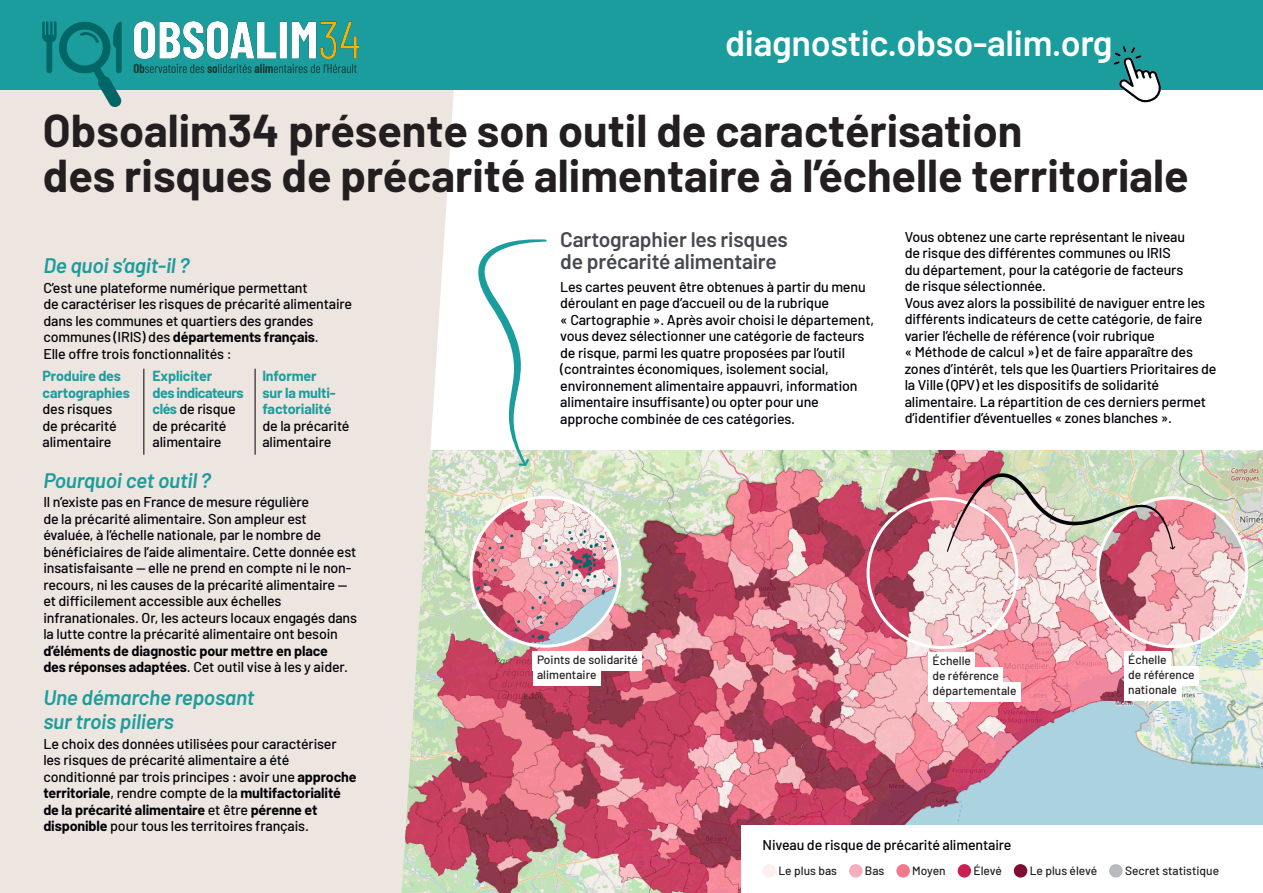
<style>
.page{position:relative;width:1263px;height:893px;background:#fff}
.page>*{position:absolute;margin:0;border:0;box-sizing:border-box;transform-origin:0 0}
.t1{font:700 45px/45px "Barlow";color:#231f20}
.t2{font:600 36px "Barlow";letter-spacing:-.01em;color:#fff}
.t3{font:italic 600 21px/24px "Barlow";letter-spacing:-.01em;color:#1b9d9d}
.t4{font:600 21px/22.5px "Barlow";letter-spacing:-.01em;color:#46484e}
.t5{font:500 14.25px/16.5px "Barlow";letter-spacing:-.01em;color:#000208}
.t6{font:700 14.25px/16.5px "Barlow";letter-spacing:-.01em;color:#000208}
.t7{font:700 14.25px/16.5px "Barlow";letter-spacing:-.01em;color:#1b9d9d}
.t8{font:500 12px/15px "Barlow";color:#231f20}
.s1{font-weight:700}
.s2{font-weight:700;color:#1b9d9d}
.s3{font-weight:500}
</style>
<div class="page">
<img style="left:462px;top:450px;width:801px;height:443px">
<svg style="left:0;top:90px;width:462px;height:803px;background:#ebe2dc"></svg>
<div style="left:0;top:0;width:1263px;height:90px;background:#1b9d9d"></div>
<hr style="left:144px;top:369px;width:1px;height:85px;background:#000208">
<hr style="left:255px;top:369px;width:1px;height:85px;background:#000208">
<div style="left:741px;top:825px;width:522px;height:68px;background:#fff"></div>
<div style="left:928px;top:652px;width:47px;height:19px;background:#fff"></div>
<div style="left:928px;top:667px;width:75px;height:19px;background:#fff"></div>
<div style="left:928px;top:682px;width:93px;height:19px;background:#fff"></div>
<div style="left:533px;top:651px;width:109px;height:19px;background:#fff"></div>
<div style="left:533px;top:666px;width:68px;height:19px;background:#fff"></div>
<div style="left:1124px;top:651px;width:47px;height:19px;background:#fff"></div>
<div style="left:1124px;top:666px;width:75px;height:19px;background:#fff"></div>
<div style="left:1124px;top:681px;width:57px;height:19px;background:#fff"></div>
<img style="left:471px;top:497px;width:149px;height:149px;border-radius:50%">
<div style="left:469px;top:496px;width:152px;height:152px;border:3px solid #fff;border-radius:50%"></div>
<img style="left:1098px;top:498px;width:149px;height:149px;border-radius:50%">
<img style="left:42px;top:21px;width:316px;height:86px">
<div style="left:866px;top:497px;width:152px;height:152px;border:3px solid #fff;border-radius:50%"></div>
<div style="left:762px;top:864px;width:14px;height:14px;background:#fdeef0;border-radius:50%"></div>
<div style="left:849px;top:864px;width:13px;height:14px;background:#f7aebc;border-radius:50%"></div>
<div style="left:896px;top:864px;width:14px;height:14px;background:#f2798d;border-radius:50%"></div>
<div style="left:958px;top:864px;width:13px;height:14px;background:#ca2152;border-radius:50%"></div>
<div style="left:1014px;top:864px;width:13px;height:14px;background:#7e0c33;border-radius:50%"></div>
<div style="left:1109px;top:864px;width:13px;height:14px;background:#b9babd;border-radius:50%"></div>
<svg style="left:1113px;top:46px;width:48px;height:57px"></svg>
<svg style="left:476px;top:239px;width:71px;height:228px"></svg>
<img style="left:947px;top:469px;width:229px;height:83px">
<h2 class="t2" style="left:725px;top:20px;width:389px">diagnostic.obso-alim.org</h2>
<h1 class="t1" style="left:43px;top:106px;width:1147px">Obsoalim34 présente son outil de caractérisation<br>des risques de précarité alimentaire à l’échelle territoriale</h1>
<h3 class="t4" style="left:560px;top:227px;width:229px">Cartographier les risques de précarité alimentaire</h3>
<p class="t5" style="left:560px;top:278px;width:315px">Les cartes peuvent être obtenues à partir du menu déroulant en page d’accueil ou de la rubrique<br>« Cartographie ». Après avoir choisi le département, vous devez sélectionner une catégorie de facteurs de risque, parmi les quatre proposées par l’outil (contraintes économiques, isolement social, environnement alimentaire appauvri, information alimentaire insuffisante) ou opter pour une approche combinée de ces catégories.</p>
<p class="t5" style="left:905px;top:228px;width:313px">Vous obtenez une carte représentant le niveau<br>de risque des différentes communes ou IRIS<br>du département, pour la catégorie de facteurs<br>de risque sélectionnée.<br>Vous avez alors la possibilité de naviguer entre les différents indicateurs de cette catégorie, de faire varier l’échelle de référence (voir rubrique<br>« Méthode de calcul ») et de faire apparaître des zones d’intérêt, tels que les Quartiers Prioritaires de la Ville (QPV) et les dispositifs de solidarité alimentaire. La répartition de ces derniers permet d’identifier d’éventuelles « zones blanches ».</p>
<h3 class="t3" style="left:43px;top:253px;width:148px">De quoi s’agit-il ?</h3>
<p class="t5" style="left:43px;top:279px;width:310px">C’est une plateforme numérique permettant<br>de caractériser les risques de précarité alimentaire dans les communes et quartiers des grandes communes (IRIS) des <span class="s1">départements français</span>.<br>Elle offre trois fonctionnalités :</p>
<p class="t7" style="left:43px;top:367px;width:89px">Produire des cartographies</p>
<p class="t5" style="left:43px;top:400px;width:76px">des risques de précarité alimentaire</p>
<p class="t5" style="left:152px;top:367px;width:93px"><span class="s2">Expliciter<br>des indicateurs clés</span> de risque de précarité alimentaire</p>
<p class="t7" style="left:262px;top:367px;width:75px">Informer sur la multi&shy;factorialité</p>
<p class="t5" style="left:262px;top:417px;width:89px">de la précarité alimentaire</p>
<h3 class="t3" style="left:43px;top:467px;width:169px">Pourquoi cet outil ?</h3>
<p class="t5" style="left:43px;top:493px;width:315px">Il n’existe pas en France de mesure régulière<br>de la précarité alimentaire. Son ampleur est évaluée, à l’échelle nationale, par le nombre de bénéficiaires de l’aide alimentaire. Cette donnée est insatisfaisante — elle ne prend en compte ni le non&shy;recours, ni les causes de la précarité alimentaire — et difficilement accessible aux échelles infranationales. Or, les acteurs locaux engagés dans la lutte contre la précarité alimentaire ont besoin</p>
<p class="t6" style="left:43px;top:642px;width:306px">d’éléments de diagnostic pour mettre en place des réponses adaptées<span class="s3">. Cet outil vise à les y aider.</span></p>
<h3 class="t3" style="left:43px;top:685px;width:213px">Une démarche reposant sur trois piliers</h3>
<p class="t5" style="left:43px;top:735px;width:315px">Le choix des données utilisées pour caractériser les risques de précarité alimentaire a été conditionné par trois principes : avoir une <span class="s1">approche territoriale</span>, rendre compte de la <span class="s1">multifactorialité de la précarité alimentaire</span> et être <span class="s1">pérenne et disponible</span> pour tous les territoires français.</p>
<p class="t8" style="left:537px;top:651px;width:102px">Points de solidarité alimentaire</p>
<p class="t8" style="left:1128px;top:652px;width:68px">Échelle<br>de référence nationale</p>
<p class="t8" style="left:932px;top:652px;width:85px">Échelle<br>de référence départementale</p>
<p class="t5" style="left:762px;top:836px;width:250px">Niveau de risque de précarité alimentaire</p>
<p class="t8" style="left:778px;top:862px;width:60px">Le plus bas</p>
<p class="t8" style="left:865px;top:862px;width:21px">Bas</p>
<p class="t8" style="left:912px;top:862px;width:35px">Moyen</p>
<p class="t8" style="left:973px;top:862px;width:30px">Élevé</p>
<p class="t8" style="left:1030px;top:862px;width:69px">Le plus élevé</p>
<p class="t8" style="left:1125px;top:862px;width:96px">Secret statistique</p>
</div>
